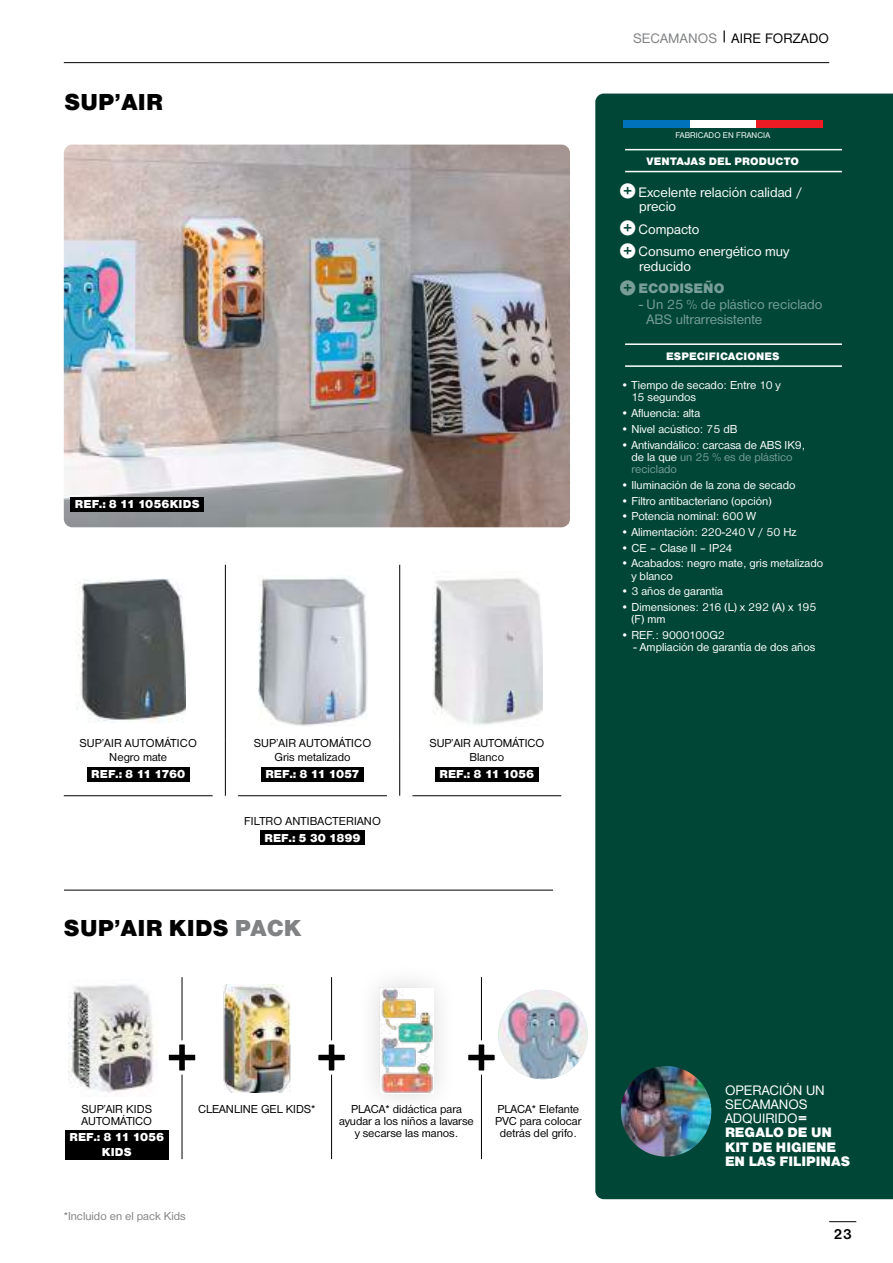
<style>
.page{position:relative;width:893px;height:1263px;background:#fff}
.page>*{position:absolute;margin:0;border:0;box-sizing:border-box;transform-origin:0 0}
.t1{font:24px "Nimbus Sans DOT Blac";letter-spacing:.015em;color:#000}
.t2{font:700 15px "Nimbus Sans DOT";color:#000}
.t3{font:14.25px/14.2px "Nimbus Sans DOT";color:#fff}
.t4{font:14.25px/14.2px "Nimbus Sans DOT";color:#789e97}
.t5{font:14.25px/14.2px "Nimbus Sans DOT Blac";color:#fff}
.t6{font:14.25px "Nimbus Sans DOT";letter-spacing:.015em;color:#000}
.t7{font:14.25px "Nimbus Sans DOT Blac";color:#789e97}
.t8{font:12px/12.3px "Nimbus Sans DOT";color:#fff}
.t9{font:12px/12.3px "Nimbus Sans DOT";color:#000;text-align:center}
.t10{font:12px/14.4px "Nimbus Sans DOT Blac";color:#fff;text-align:center}
.t11{font:12px "Nimbus Sans DOT";color:#808284}
.t12{font:12px "Nimbus Sans DOT Blac";letter-spacing:-.02em;color:#fff}
.t13{font:11.25px "Nimbus Sans DOT Blac";letter-spacing:.015em;color:#fff}
.t14{font:8.55px "Nimbus Sans DOT";letter-spacing:.015em;color:#fff}
.s1{color:#808284}
.s2{font-family:"Pictos Loste";font-size:15px}
.s3{color:#789e97}
.s4{font-family:"Nimbus Sans DOT Blac"}
</style>
<div class="page">
<img style="left:68px;top:984px;width:89px;height:111px">
<img style="left:432px;top:578px;width:111px;height:148px">
<img style="left:259px;top:577px;width:109px;height:150px">
<img style="left:75px;top:579px;width:111px;height:143px">
<img style="left:380px;top:988px;width:53px;height:105px">
<hr style="left:182px;top:977px;width:1px;height:182px;background:#000">
<svg style="left:168px;top:1038px;width:28px;height:39px"></svg>
<hr style="left:331px;top:977px;width:1px;height:182px;background:#000">
<svg style="left:318px;top:1038px;width:27px;height:39px"></svg>
<hr style="left:481px;top:977px;width:1px;height:182px;background:#000">
<svg style="left:468px;top:1040px;width:33px;height:35px"></svg>
<hr style="left:225px;top:565px;width:1px;height:174px;background:#000">
<hr style="left:399px;top:565px;width:1px;height:174px;background:#000">
<hr style="left:225px;top:739px;width:1px;height:57px;background:#000">
<hr style="left:399px;top:739px;width:1px;height:57px;background:#000">
<hr style="left:64px;top:795px;width:149px;height:1px;background:#000">
<hr style="left:238px;top:795px;width:149px;height:1px;background:#000">
<hr style="left:412px;top:795px;width:149px;height:1px;background:#000">
<div style="left:87px;top:767px;width:102px;height:15px;background:#000"></div>
<div style="left:261px;top:767px;width:103px;height:15px;background:#000"></div>
<div style="left:435px;top:767px;width:104px;height:15px;background:#000"></div>
<div style="left:260px;top:830px;width:105px;height:15px;background:#000"></div>
<img style="left:223px;top:984px;width:68px;height:109px">
<div style="left:65px;top:1130px;width:104px;height:29px;background:#000"></div>
<img style="left:64px;top:145px;width:506px;height:382px">
<div style="left:71px;top:497px;width:133px;height:15px;background:#000"></div>
<img style="left:498px;top:990px;width:90px;height:89px;border-radius:45px">
<hr style="left:64px;top:890px;width:489px;height:1px;background:#000">
<div style="left:595px;top:94px;width:298px;height:1105px;background:#004636"></div>
<hr style="left:625px;top:149px;width:217px;height:1px;background:#fff">
<hr style="left:625px;top:171px;width:217px;height:1px;background:#fff">
<hr style="left:625px;top:343px;width:217px;height:2px;background:#fff">
<hr style="left:625px;top:365px;width:217px;height:2px;background:#fff">
<div style="left:623px;top:121px;width:67px;height:7px;background:#0071bb"></div>
<div style="left:690px;top:121px;width:66px;height:7px;background:#fff"></div>
<div style="left:756px;top:121px;width:67px;height:7px;background:#ed1c24"></div>
<img style="left:621px;top:1066px;width:90px;height:90px;border-radius:45px">
<svg style="left:829px;top:1221px;width:27px;height:1px"></svg>
<hr style="left:64px;top:62px;width:765px;height:1px;background:#000">
<h1 class="t1" style="left:64px;top:88px;width:100px">SUP’AIR</h1>
<p class="t10" style="left:75px;top:497px;width:126px">REF.: 8 11 1056KIDS</p>
<p class="t9" style="left:79px;top:736px;width:119px;line-height:14.4px">SUP’AIR AUTOMÁTICO<br>Negro mate</p>
<p class="t10" style="left:91px;top:767px;width:96px">REF.: 8 11 1760</p>
<p class="t9" style="left:254px;top:736px;width:119px;line-height:14.4px">SUP’AIR AUTOMÁTICO<br>Gris metalizado</p>
<p class="t12" style="left:265px;top:767px;width:96px">REF.: 8 11 1057</p>
<p class="t9" style="left:244px;top:815px;width:138px">FILTRO ANTIBACTERIANO</p>
<p class="t10" style="left:264px;top:830px;width:98px">REF.: 5 30 1899</p>
<h1 class="t1" style="left:64px;top:914px;width:239px">SUP’AIR KIDS <span class="s1">PACK</span></h1>
<p class="t9" style="left:429px;top:736px;width:116px;line-height:14.4px">SUP’AIR AUTOMÁTICO<br>Blanco</p>
<p class="t10" style="left:439px;top:767px;width:96px">REF.: 8 11 1056</p>
<p class="t6" style="left:633px;top:31px;width:198px"><span class="s1">SECAMANOS</span> | AIRE FORZADO</p>
<p class="t14" style="left:675px;top:130px;width:96px">FABRICADO EN FRANCIA</p>
<p class="t13" style="left:647px;top:155px;width:154px">VENTAJAS DEL PRODUCTO</p>
<p class="t3" style="left:639px;top:185px;width:165px;text-indent:-18px"><span class="s2">R</span> Excelente relación calidad / precio</p>
<p class="t3" style="left:621px;top:218px;width:170px;line-height:22.8px"><span class="s2">R</span> Compacto<br><span class="s2">R</span> Consumo energético muy</p>
<p class="t3" style="left:639px;top:259px;width:53px">reducido</p>
<p class="t7" style="left:621px;top:280px;width:105px"><span class="s2">R</span> ECODISEÑO</p>
<p class="t4" style="left:647px;top:298px;width:177px;text-indent:-8px">- Un 25 % de plástico reciclado<br>ABS ultrarresistente</p>
<p class="t13" style="left:666px;top:349px;width:115px">ESPECIFICACIONES</p>
<p class="t8" style="left:631px;top:379px;width:151px;text-indent:-11px">• Tiempo de secado: Entre 10 y<br>15 segundos</p>
<p class="t8" style="left:621px;top:407px;width:81px">• Afluencia: alta</p>
<p class="t8" style="left:621px;top:423px;width:118px">• Nivel acústico: 75 dB</p>
<p class="t8" style="left:631px;top:439px;width:175px;text-indent:-11px">• Antivandálico: carcasa de ABS IK9, de la que <span class="s3">un 25 % es de plástico reciclado</span></p>
<p class="t8" style="left:621px;top:479px;width:176px">• Iluminación de la zona de secado</p>
<p class="t8" style="left:621px;top:495px;width:152px">• Filtro antibacteriano (opción)</p>
<p class="t8" style="left:621px;top:510px;width:137px">• Potencia nominal: 600 W</p>
<p class="t8" style="left:621px;top:526px;width:177px">• Alimentación: 220-240 V / 50 Hz</p>
<p class="t8" style="left:621px;top:542px;width:113px">• CE – Clase II – IP24</p>
<p class="t8" style="left:631px;top:557px;width:193px;text-indent:-11px">• Acabados: negro mate, gris metalizado y blanco</p>
<p class="t8" style="left:621px;top:585px;width:104px">• 3 años de garantía</p>
<p class="t8" style="left:631px;top:601px;width:186px;text-indent:-11px">• Dimensiones: 216 (L) x 292 (A) x 195 (F) mm</p>
<p class="t8" style="left:621px;top:629px;width:106px">• REF.: 9000100G2</p>
<p class="t8" style="left:634px;top:641px;width:183px">- Ampliación de garantía de dos años</p>
<p class="t9" style="left:82px;top:1102px;width:72px">SUP’AIR KIDS</p>
<p class="t9" style="left:198px;top:1102px;width:119px">CLEANLINE GEL KIDS*</p>
<p class="t9" style="left:82px;top:1115px;width:72px">AUTOMÁTICO</p>
<p class="t10" style="left:69px;top:1130px;width:96px">REF.: 8 11 1056<br>KIDS</p>
<p class="t11" style="left:64px;top:1209px;width:123px">*Incluido en el pack Kids</p>
<p class="t9" style="left:339px;top:1102px;width:136px">PLACA* didáctica para ayudar a los niños a lavarse y secarse las manos.</p>
<p class="t9" style="left:495px;top:1102px;width:88px">PLACA* Elefante<br>PVC para colocar detrás del grifo.</p>
<p class="t3" style="left:725px;top:1083px;width:101px">OPERACIÓN UN<br>SECAMANOS<br>ADQUIRIDO<span class="s4">=</span></p>
<p class="t5" style="left:725px;top:1125px;width:127px">REGALO DE UN<br>KIT DE HIGIENE<br>EN LAS FILIPINAS</p>
<p class="t2" style="left:833px;top:1226px;width:20px">23</p>
</div>
